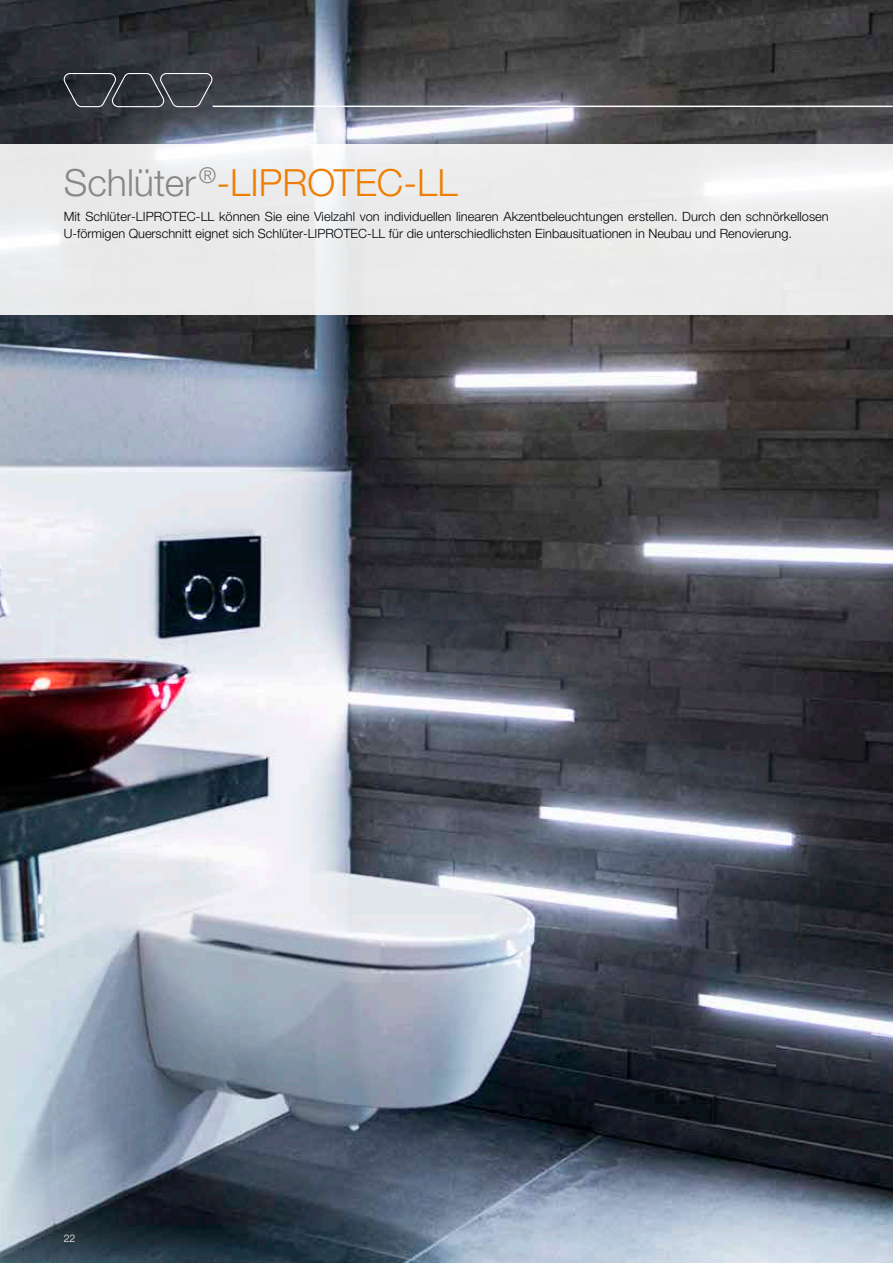
<style>
.page{position:relative;width:893px;height:1263px;background:#fff}
.page>*{position:absolute;margin:0;border:0;box-sizing:border-box;transform-origin:0 0}
.t1{font:300 37.5px "Helvetica Neue LTW1 G";color:#ef7d00}
.t2{font:300 12.75px/17px "Helvetica Neue LTW1 G";color:#000}
.t3{font:300 10.5px "Helvetica Neue LTW1 G";color:#fff}
.s1{color:#878787}
</style>
<div class="page">
<img style="left:0;top:0;width:893px;height:1263px">
<svg style="left:0;top:145px;width:893px;height:170px;background:#ececec"></svg>
<svg style="left:64px;top:73px;width:148px;height:34px;background:#41454b"></svg>
<hr style="left:213px;top:106px;width:680px;height:1px;background:#fff">
<h1 class="t1" style="left:64px;top:159px;width:395px"><span class="s1">Schlüter</span> <sup>®</sup>-LIPROTEC-LL</h1>
<p class="t2" style="left:64px;top:208px;width:766px">Mit Schlüter-LIPROTEC-LL können Sie eine Vielzahl von individuellen linearen Akzentbeleuchtungen erstellen. Durch den schnörkellosen<br>U-förmigen Querschnitt eignet sich Schlüter-LIPROTEC-LL für die unterschiedlichsten Einbausituationen in Neubau und Renovierung.</p>
<p class="t3" style="left:64px;top:1231px;width:13px">22</p>
</div>
